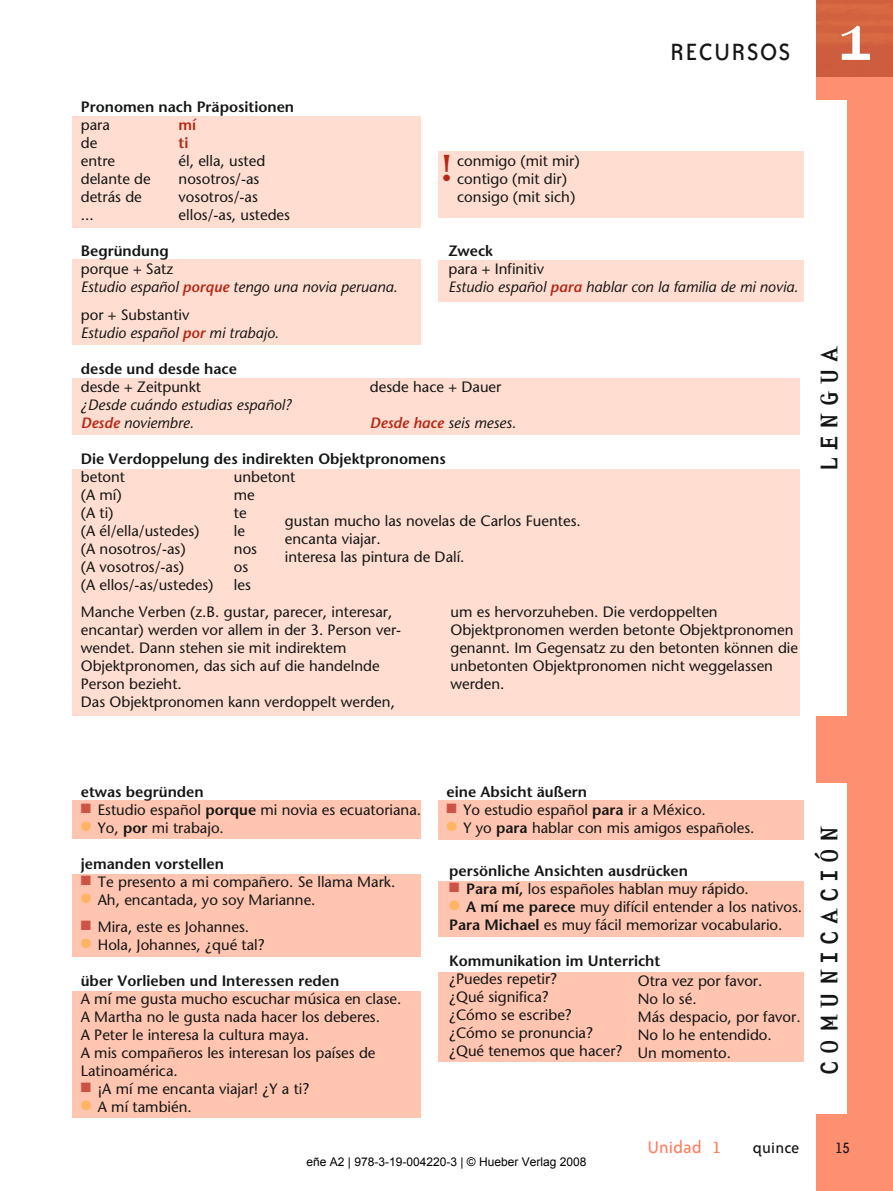
<style>
.page{position:relative;width:893px;height:1191px;background:#fff}
.page>*{position:absolute;margin:0;border:0;box-sizing:border-box;transform-origin:0 0}
.t1{font:300 60px "Amplifier";color:#fff}
.t2{font:300 33.9px "Amplifier";color:#b72816}
.t3{font:27px "Bailey Sans ITC";letter-spacing:.045em;color:#151616}
.t4{font:300 22.5px "Amplifier";letter-spacing:.305em;color:#151616}
.t5{font:19.5px "Bailey Sans ITC";color:#fd8062}
.t6{font:18px "Bailey Sans ITC";color:#151616}
.t7{font:18px "Bailey Sans ITC";color:#151616;scale:.9 1}
.t8{font:15px/18px "Stone Sans LT";color:#151616}
.t9{font:600 15px "Stone Sans LT";color:#151616}
.t10{font:italic 15px/18px "Stone Sans LT";color:#151616}
.t11{font:600 15px "Stone Sans LT";color:#b72816}
.t12{font:12px "Arial";color:#000}
.s1{font-weight:600;color:#b72816}
.s2{font-style:normal}
.s3{color:#cc5345}
.s4{font-weight:600}
.s5{color:#ffb465}
</style>
<div class="page">
<div style="left:816px;top:75px;width:77px;height:1115px;background:#ff8f71"></div>
<div style="left:438px;top:800px;width:366px;height:39px;background:#ffc5b0"></div>
<div style="left:72px;top:800px;width:349px;height:38px;background:#ffc5b0"></div>
<img style="left:816px;top:0;width:77px;height:77px">
<div style="left:72px;top:117px;width:349px;height:111px;background:#ffded1"></div>
<div style="left:808px;top:100px;width:38px;height:616px;background:#fff"></div>
<div style="left:808px;top:783px;width:38px;height:331px;background:#fff"></div>
<div style="left:438px;top:151px;width:366px;height:67px;background:#ffded1"></div>
<div style="left:72px;top:874px;width:349px;height:82px;background:#ffc5b0"></div>
<div style="left:72px;top:991px;width:349px;height:127px;background:#ffc5b0"></div>
<div style="left:438px;top:881px;width:366px;height:55px;background:#ffc5b0"></div>
<div style="left:438px;top:972px;width:366px;height:89px;background:#ffc5b0"></div>
<div style="left:72px;top:259px;width:349px;height:85px;background:#ffded1"></div>
<div style="left:72px;top:378px;width:727px;height:57px;background:#ffded1"></div>
<div style="left:438px;top:261px;width:366px;height:41px;background:#ffded1"></div>
<div style="left:72px;top:469px;width:727px;height:246px;background:#ffded1"></div>
<h3 class="t3" style="left:670px;top:42px;width:122px">RECURSOS</h3>
<p class="t9" style="left:81px;top:101px;width:215px">Pronomen nach Präpositionen</p>
<p class="t8" style="left:81px;top:117px;width:31px">para</p>
<p class="t11" style="left:179px;top:119px;width:19px">mí</p>
<p class="t8" style="left:81px;top:135px;width:18px">de</p>
<p class="t11" style="left:179px;top:137px;width:11px">ti</p>
<p class="t8" style="left:81px;top:153px;width:36px">entre</p>
<p class="t8" style="left:179px;top:153px;width:88px">él, ella, usted</p>
<p class="t8" style="left:457px;top:153px;width:124px">conmigo (mit mir)</p>
<p class="t8" style="left:81px;top:171px;width:71px">delante de</p>
<p class="t8" style="left:179px;top:171px;width:82px">nosotros/-as</p>
<p class="t8" style="left:457px;top:171px;width:111px">contigo (mit dir)</p>
<p class="t8" style="left:81px;top:189px;width:63px">detrás de</p>
<p class="t8" style="left:179px;top:189px;width:81px">vosotros/-as</p>
<p class="t8" style="left:457px;top:189px;width:120px">consigo (mit sich)</p>
<p class="t8" style="left:81px;top:207px;width:14px">...</p>
<p class="t8" style="left:179px;top:207px;width:113px">ellos/-as, ustedes</p>
<p class="t9" style="left:81px;top:245px;width:89px">Begründung</p>
<p class="t9" style="left:448px;top:245px;width:46px">Zweck</p>
<p class="t8" style="left:81px;top:261px;width:94px">porque + Satz</p>
<p class="t8" style="left:448px;top:261px;width:97px">para + Infinitiv</p>
<p class="t10" style="left:81px;top:279px;width:318px">Estudio español <span class="s1">porque</span> tengo una novia peruana.</p>
<p class="t10" style="left:448px;top:279px;width:351px">Estudio español <span class="s1">para</span> hablar con la familia de mi novia.</p>
<p class="t10" style="left:81px;top:307px;width:200px"><span class="s2">por + Substantiv<br></span>Estudio español <span class="s1">por</span> mi trabajo.</p>
<p class="t9" style="left:81px;top:363px;width:158px">desde und desde hace</p>
<p class="t8" style="left:81px;top:379px;width:122px">desde + Zeitpunkt</p>
<p class="t8" style="left:370px;top:379px;width:133px">desde hace + Dauer</p>
<p class="t10" style="left:81px;top:397px;width:212px">¿Desde cuándo estudias español?<br><span class="s1">Desde</span> noviembre.</p>
<h2 class="t2" style="left:440px;top:154px;width:16px">!</h2>
<p class="t10" style="left:370px;top:415px;width:148px"><span class="s1">Desde hace</span> seis meses.</p>
<p class="t9" style="left:81px;top:453px;width:366px">Die Verdoppelung des indirekten Objektpronomens</p>
<p class="t8" style="left:81px;top:469px;width:46px">betont</p>
<p class="t8" style="left:234px;top:469px;width:63px">unbetont</p>
<p class="t8" style="left:81px;top:487px;width:43px">(A mí)</p>
<p class="t8" style="left:234px;top:487px;width:23px">me</p>
<p class="t8" style="left:81px;top:505px;width:34px">(A ti)</p>
<p class="t8" style="left:234px;top:505px;width:14px">te</p>
<p class="t8" style="left:81px;top:523px;width:120px">(A él/ella/ustedes)</p>
<p class="t8" style="left:234px;top:523px;width:13px">le</p>
<p class="t8" style="left:285px;top:513px;width:297px">gustan mucho las novelas de Carlos Fuentes.</p>
<p class="t8" style="left:285px;top:531px;width:97px">encanta viajar.</p>
<p class="t8" style="left:81px;top:541px;width:106px">(A nosotros/-as)</p>
<p class="t8" style="left:234px;top:541px;width:25px">nos</p>
<p class="t8" style="left:285px;top:549px;width:181px">interesa las pintura de Dalí.</p>
<p class="t8" style="left:81px;top:559px;width:105px">(A vosotros/-as)</p>
<p class="t8" style="left:234px;top:559px;width:16px">os</p>
<p class="t8" style="left:81px;top:577px;width:134px">(A ellos/-as/ustedes)</p>
<p class="t8" style="left:234px;top:577px;width:19px">les</p>
<p class="t8" style="left:81px;top:604px;width:322px">Manche Verben (z.B. gustar, parecer, interesar, encantar) werden vor allem in der 3. Person ver&shy;wendet. Dann stehen sie mit indirektem Objektpronomen, das sich auf die handelnde Person bezieht.<br>Das Objektpronomen kann verdoppelt werden,</p>
<p class="t8" style="left:450px;top:604px;width:349px">um es hervorzuheben. Die verdoppelten Objektpronomen werden betonte Objektpronomen genannt. Im Gegensatz zu den betonten können die unbetonten Objektpronomen nicht weggelassen werden.</p>
<h1 class="t1" style="left:838px;top:14px;width:35px">1</h1>
<h3 class="t4" style="left:820px;top:471px;width:125px;rotate:-90deg">LENGUA</h3>
<p class="t9" style="left:81px;top:786px;width:124px">etwas begründen</p>
<p class="t9" style="left:446px;top:786px;width:142px">eine Absicht äußern</p>
<p class="t8" style="left:81px;top:802px;width:342px"><span class="s3">■</span> Estudio español <span class="s4">porque</span> mi novia es ecuatoriana.</p>
<p class="t8" style="left:446px;top:802px;width:261px"><span class="s3">■</span> Yo estudio español <span class="s4">para</span> ir a México.</p>
<p class="t8" style="left:81px;top:820px;width:145px"><span class="s5">●</span> Yo, <span class="s4">por</span> mi trabajo.</p>
<p class="t8" style="left:446px;top:820px;width:310px"><span class="s5">●</span> Y yo <span class="s4">para</span> hablar con mis amigos españoles.</p>
<p class="t9" style="left:81px;top:858px;width:145px">jemanden vorstellen</p>
<p class="t8" style="left:81px;top:874px;width:316px"><span class="s3">■</span> Te presento a mi compañero. Se llama Mark.</p>
<p class="t8" style="left:81px;top:892px;width:236px"><span class="s5">●</span> Ah, encantada, yo soy Marianne.</p>
<p class="t8" style="left:81px;top:919px;width:170px"><span class="s3">■</span> Mira, este es Johannes.</p>
<p class="t8" style="left:81px;top:937px;width:185px"><span class="s5">●</span> Hola, Johannes, ¿qué tal?</p>
<p class="t9" style="left:81px;top:975px;width:260px">über Vorlieben und Interessen reden</p>
<p class="t8" style="left:81px;top:991px;width:322px">A mí me gusta mucho escuchar música en clase.<br>A Martha no le gusta nada hacer los deberes.<br>A Peter le interesa la cultura maya.<br>A mis compañeros les interesan los países de Latinoamérica.</p>
<p class="t8" style="left:81px;top:1081px;width:230px"><span class="s3">■</span> ¡A mí me encanta viajar! ¿Y a ti?</p>
<p class="t8" style="left:81px;top:1099px;width:113px"><span class="s5">●</span> A mí también.</p>
<p class="t9" style="left:449px;top:864px;width:240px">persönliche Ansichten ausdrücken</p>
<p class="t8" style="left:449px;top:881px;width:301px"><span class="s3">■</span> <span class="s4">Para mí,</span> los españoles hablan muy rápido.</p>
<p class="t8" style="left:449px;top:899px;width:355px"><span class="s5">●</span> <span class="s4">A mí me parece</span> muy difícil entender a los nativos.<br><span class="s4">Para Michael</span> es muy fácil memorizar vocabulario.</p>
<p class="t9" style="left:449px;top:954px;width:213px">Kommunikation im Unterricht</p>
<p class="t8" style="left:449px;top:971px;width:175px">¿Puedes repetir?<br>¿Qué significa?<br>¿Cómo se escribe? ¿Cómo se pronuncia? ¿Qué tenemos que hacer?</p>
<p class="t8" style="left:638px;top:973px;width:164px">Otra vez por favor.<br>No lo sé.<br>Más despacio, por favor.<br>No lo he entendido.<br>Un momento.</p>
<h3 class="t4" style="left:820px;top:1074px;width:250px;rotate:-90deg">COMUNICACIÓN</h3>
<p class="t12" style="left:306px;top:1154px;width:281px">eñe A2 | 978-3-19-004220-3 | © Hueber Verlag 2008</p>
<h3 class="t5" style="left:647px;top:1140px;width:75px">Unidad 1</h3>
<p class="t6" style="left:753px;top:1141px;width:48px">quince</p>
<p class="t7" style="left:835px;top:1141px;width:18px">15</p>
</div>
